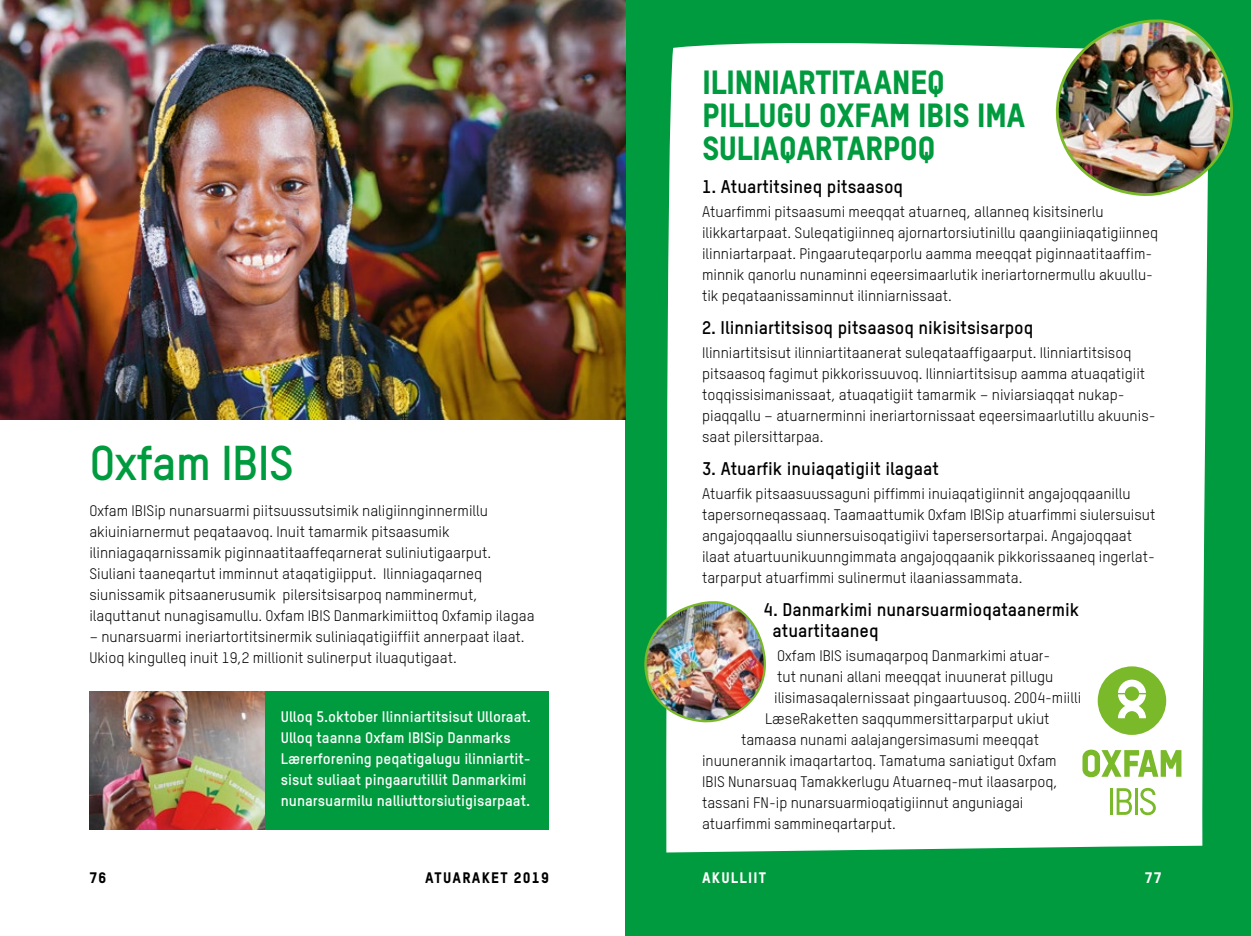
<style>
.page{position:relative;width:1251px;height:936px;background:#fff}
.page>*{position:absolute;margin:0;border:0;box-sizing:border-box;transform-origin:0 0}
.t1{font:700 48px "Oxfam TSTARPRO";letter-spacing:-.02em;color:#009b3e}
.t2{font:33px/33px "Oxfam TSTARPRO Headline";letter-spacing:-.02em;color:#009b3e}
.t3{font:700 18px/21px "Oxfam TSTARPRO";color:#000}
.t4{font:15px/21px "Oxfam TSTARPRO";color:#000}
.t5{font:700 15px/21px "Oxfam TSTARPRO";color:#fff}
.t6{font:15px "Oxfam TSTARPRO Headline";letter-spacing:.08em;color:#000}
.t7{font:15px "Oxfam TSTARPRO Headline";letter-spacing:.08em;color:#fff}
</style>
<div class="page">
<div style="left:625px;top:0;width:625px;height:935px;background:#009b3e"></div>
<div style="left:666px;top:43px;width:542px;height:809px;background:#fff"></div>
<img style="left:0;top:0;width:625px;height:419px">
<div style="left:89px;top:691px;width:460px;height:138px;background:#009b3e"></div>
<img style="left:89px;top:691px;width:176px;height:138px">
<img style="left:1052px;top:19px;width:179px;height:182px">
<img style="left:644px;top:596px;width:120px;height:129px">
<div style="left:1081px;top:627px;width:114px;height:192px;background:#fff"></div>
<svg style="left:1097px;top:666px;width:68px;height:68px"></svg>
<svg style="left:1082px;top:749px;width:99px;height:28px"></svg>
<hr style="left:1109px;top:788px;width:3px;height:26px;background:#7ab929">
<svg style="left:1116px;top:788px;width:15px;height:26px"></svg>
<hr style="left:1134px;top:788px;width:3px;height:26px;background:#7ab929">
<svg style="left:1140px;top:787px;width:15px;height:28px"></svg>
<h1 class="t1" style="left:89px;top:426px;width:206px">Oxfam IBIS</h1>
<p class="t4" style="left:89px;top:499px;width:446px">Oxfam IBISip nunarsuarmi piitsuussutsimik naligiinnginnermillu akiuiniarnermut peqataavoq. Inuit tamarmik pitsaasumik ilinniagaqarnissamik piginnaatitaaffeqarnerat suliniutigaarput.<br>Siuliani taaneqartut imminnut ataqatigiipput. Ilinniagaqarneq siunissamik pitsaanerusumik pilersitsisarpoq namminermut, ilaquttanut nunagisamullu. Oxfam IBIS Danmarkimiittoq Oxfamip ilagaa</p>
<p class="t4" style="left:89px;top:625px;width:437px">– nunarsuarmi ineriartortitsinermik suliniaqatigiiffiit annerpaat ilaat.<br>Ukioq kingulleq inuit 19,2 millionit sulinerput iluaqutigaat.</p>
<p class="t5" style="left:281px;top:705px;width:251px">Ulloq 5.oktober Ilinniartitsisut Ulloraat.<br>Ulloq taanna Oxfam IBISip Danmarks Lærerforening peqatigalugu ilinniartit&shy;sisut suliaat pingaarutillit Danmarkimi nunarsuarmilu nalliuttorsiutigisarpaat.</p>
<h2 class="t2" style="left:702px;top:62px;width:325px">ILINNIARTITAANEQ<br>PILLUGU OXFAM IBIS IMA<br>SULIAQARTARPOQ</h2>
<p class="t3" style="left:702px;top:174px;width:202px">1. Atuartitsineq pitsaasoq</p>
<p class="t4" style="left:702px;top:200px;width:457px">Atuarfimmi pitsaasumi meeqqat atuarneq, allanneq kisitsinerlu ilikkartarpaat. Suleqatigiinneq ajornartorsiutinillu qaangiiniaqatigiinneq ilinniartarpaat. Pingaaruteqarporlu aamma meeqqat piginnaatitaaffim&shy;minnik qanorlu nunaminni eqeersimaarlutik ineriartornermullu akuullu&shy;tik peqataanissaminnut ilinniarnissaat.</p>
<p class="t3" style="left:702px;top:315px;width:333px">2. Ilinniartitsisoq pitsaasoq nikisitsisarpoq</p>
<p class="t4" style="left:702px;top:341px;width:455px">Ilinniartitsisut ilinniartitaanerat suleqataaffigaarput. Ilinniartitsisoq pitsaasoq fagimut pikkorissuuvoq. Ilinniartitsisup aamma atuaqatigiit toqqissisimanissaat, atuaqatigiit tamarmik – niviarsiaqqat nukap&shy;piaqqallu – atuarnerminni ineriartornissaat eqeersimaarlutillu akuunis&shy;saat pilersittarpaa.</p>
<p class="t3" style="left:702px;top:456px;width:238px">3. Atuarfik inuiaqatigiit ilagaat</p>
<p class="t4" style="left:702px;top:482px;width:455px">Atuarfik pitsaasuussaguni piffimmi inuiaqatigiinnit angajoqqaanillu tapersorneqassaaq. Taamaattumik Oxfam IBISip atuarfimmi siulersuisut angajoqqaallu siunnersuisoqatigiivi tapersersortarpai. Angajoqqaat ilaat atuartuunikuunngimmata angajoqqaanik pikkorissaaneq ingerlat&shy;tarparput atuarfimmi sulinermut ilaaniassammata.</p>
<p class="t3" style="left:772px;top:597px;width:308px;text-indent:-9px">4. Danmarkimi nunarsuarmioqataanermik atuartitaaneq</p>
<p class="t4" style="left:777px;top:644px;width:275px">Oxfam IBIS isumaqarpoq Danmarkimi atuar-</p>
<p class="t4" style="left:777px;top:665px;width:278px">tut nunani allani meeqqat inuunerat pillugu</p>
<p class="t4" style="left:774px;top:686px;width:308px">ilisimasaqalernissaat pingaartuusoq. 2004-miilli</p>
<p class="t4" style="left:765px;top:707px;width:286px">LæseRaketten saqqummersittarparput ukiut</p>
<p class="t4" style="left:741px;top:728px;width:299px">tamaasa nunami aalajangersimasumi meeqqat</p>
<p class="t4" style="left:702px;top:749px;width:356px">inuunerannik imaqartartoq. Tamatuma saniatigut Oxfam</p>
<p class="t4" style="left:702px;top:770px;width:357px">IBIS Nunarsuaq Tamakkerlugu Atuarneq-mut ilaasarpoq,</p>
<p class="t4" style="left:702px;top:791px;width:323px">tassani FN-ip nunarsuarmioqatigiinnut anguniagai</p>
<p class="t4" style="left:702px;top:812px;width:195px">atuarfimmi sammineqartarput.</p>
<p class="t6" style="left:89px;top:866px;width:18px">76</p>
<p class="t6" style="left:425px;top:866px;width:125px">ATUARAKET 2019</p>
<p class="t7" style="left:702px;top:866px;width:65px">AKULLIIT</p>
<p class="t7" style="left:1144px;top:866px;width:18px">77</p>
</div>
